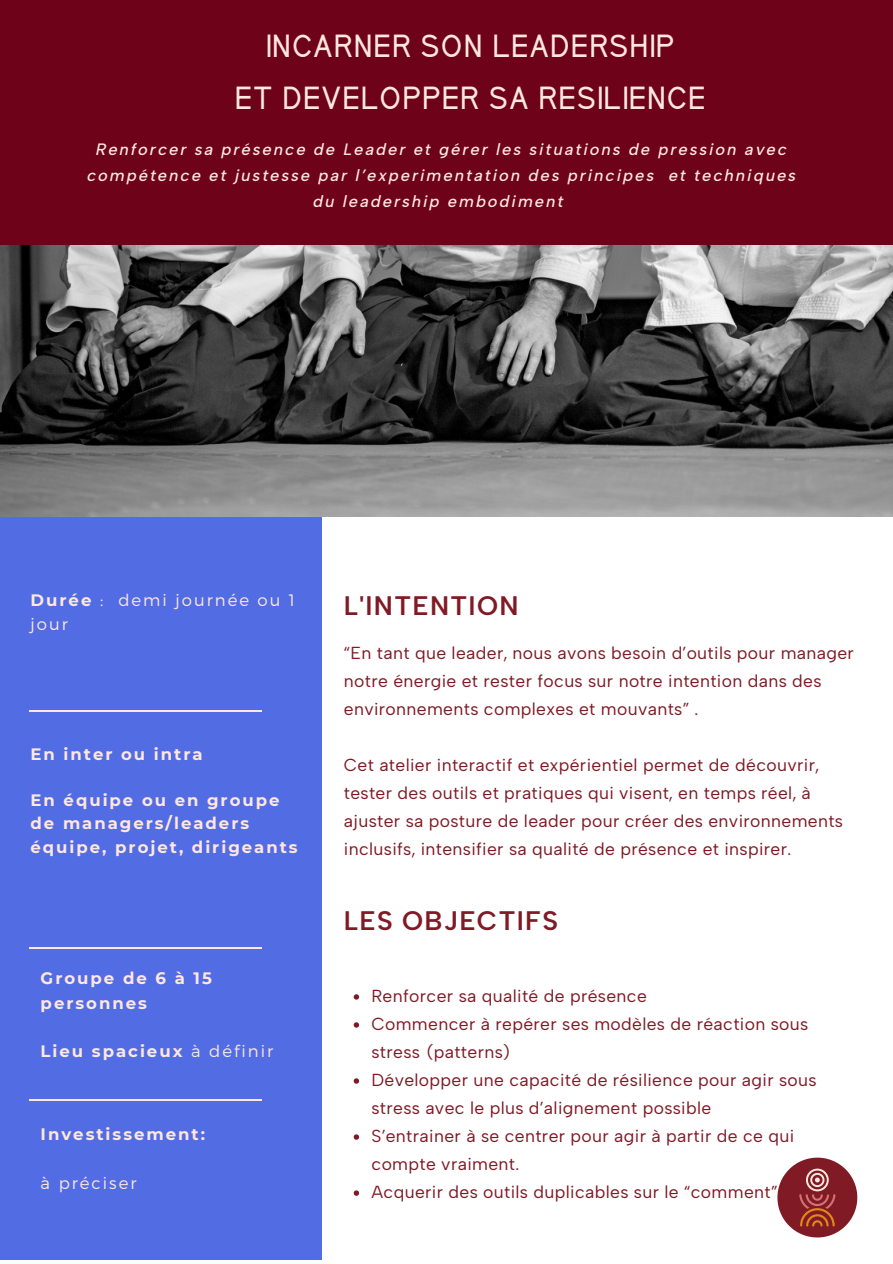
<style>
.page{position:relative;width:893px;height:1264px;background:#fff}
.page>*{position:absolute;margin:0;border:0;box-sizing:border-box;transform-origin:0 0}
.t1{font:700 27.6px "Kirvy";letter-spacing:.02em;color:#ffe7de}
.t2{font:600 26.85px "Albert Sans";letter-spacing:.05em;color:#801a25}
.t3{font:17.4px/28px "Albert Sans";letter-spacing:.02em;color:#801a25}
.t4{font:italic 500 16.5px/25.8px "Albert Sans";letter-spacing:.12em;color:#ffe7de;text-align:center}
.t5{font:700 16.5px/23.5px "Montserrat";letter-spacing:.12em;color:#ffe7de}
.t6{font:300 16.5px/23.5px "Montserrat";letter-spacing:.12em;color:#ffe7de}
.s1{font-weight:700}
.s2{font-weight:300}
</style>
<div class="page">
<div style="left:0;top:515px;width:321px;height:744px;background:#526de4"></div>
<div style="left:0;top:0;width:892px;height:245px;background:#6e0218"></div>
<hr style="left:29px;top:710px;width:232px;height:1px;background:#ffe7de">
<hr style="left:29px;top:947px;width:232px;height:1px;background:#ffe7de">
<hr style="left:29px;top:1099px;width:232px;height:1px;background:#ffe7de">
<svg style="left:777px;top:1157px;width:80px;height:80px"></svg>
<img style="left:0;top:245px;width:892px;height:271px">
<svg style="left:353px;top:994px;width:6px;height:5px"></svg>
<svg style="left:353px;top:1022px;width:6px;height:5px"></svg>
<svg style="left:353px;top:1078px;width:6px;height:5px"></svg>
<svg style="left:353px;top:1134px;width:6px;height:5px"></svg>
<svg style="left:353px;top:1190px;width:6px;height:5px"></svg>
<p class="t1" style="left:266px;top:27px;width:410px">INCARNER SON LEADERSHIP</p>
<p class="t1" style="left:235px;top:79px;width:472px">ET DEVELOPPER SA RESILIENCE</p>
<p class="t4" style="left:87px;top:136px;width:710px">Renforcer sa présence de Leader et gérer les situations de pression avec compétence et justesse par l’experimentation des principes et techniques du leadership embodiment</p>
<p class="t6" style="left:31px;top:587px;width:266px"><span class="s1">Durée</span> : demi journée ou 1 jour</p>
<p class="t5" style="left:31px;top:741px;width:173px">En inter ou intra</p>
<p class="t5" style="left:31px;top:788px;width:268px">En équipe ou en groupe de managers/leaders équipe, projet, dirigeants</p>
<p class="t5" style="left:41px;top:965px;width:173px;line-height:24.8px">Groupe de 6 à 15 personnes</p>
<p class="t5" style="left:41px;top:1039px;width:234px">Lieu spacieux <span class="s2">à définir</span></p>
<p class="t5" style="left:41px;top:1122px;width:166px">Investissement:</p>
<p class="t6" style="left:41px;top:1170px;width:97px">à préciser</p>
<p class="t2" style="left:344px;top:589px;width:176px">L'INTENTION</p>
<p class="t3" style="left:344px;top:638px;width:511px">“En tant que leader, nous avons besoin d’outils pour manager notre énergie et rester focus sur notre intention dans des environnements complexes et mouvants” .</p>
<p class="t3" style="left:344px;top:750px;width:500px">Cet atelier interactif et expérientiel permet de découvrir, tester des outils et pratiques qui visent, en temps réel, à ajuster sa posture de leader pour créer des environnements inclusifs, intensifier sa qualité de présence et inspirer.</p>
<p class="t2" style="left:344px;top:904px;width:216px">LES OBJECTIFS</p>
<p class="t3" style="left:371px;top:981px;width:277px">Renforcer sa qualité de présence</p>
<p class="t3" style="left:371px;top:1009px;width:438px">Commencer à repérer ses modèles de réaction sous stress (patterns)</p>
<p class="t3" style="left:371px;top:1065px;width:446px">Développer une capacité de résilience pour agir sous stress avec le plus d’alignement possible</p>
<p class="t3" style="left:371px;top:1121px;width:424px">S’entrainer à se centrer pour agir à partir de ce qui compte vraiment.</p>
<p class="t3" style="left:371px;top:1177px;width:407px">Acquerir des outils duplicables sur le “comment”</p>
</div>
